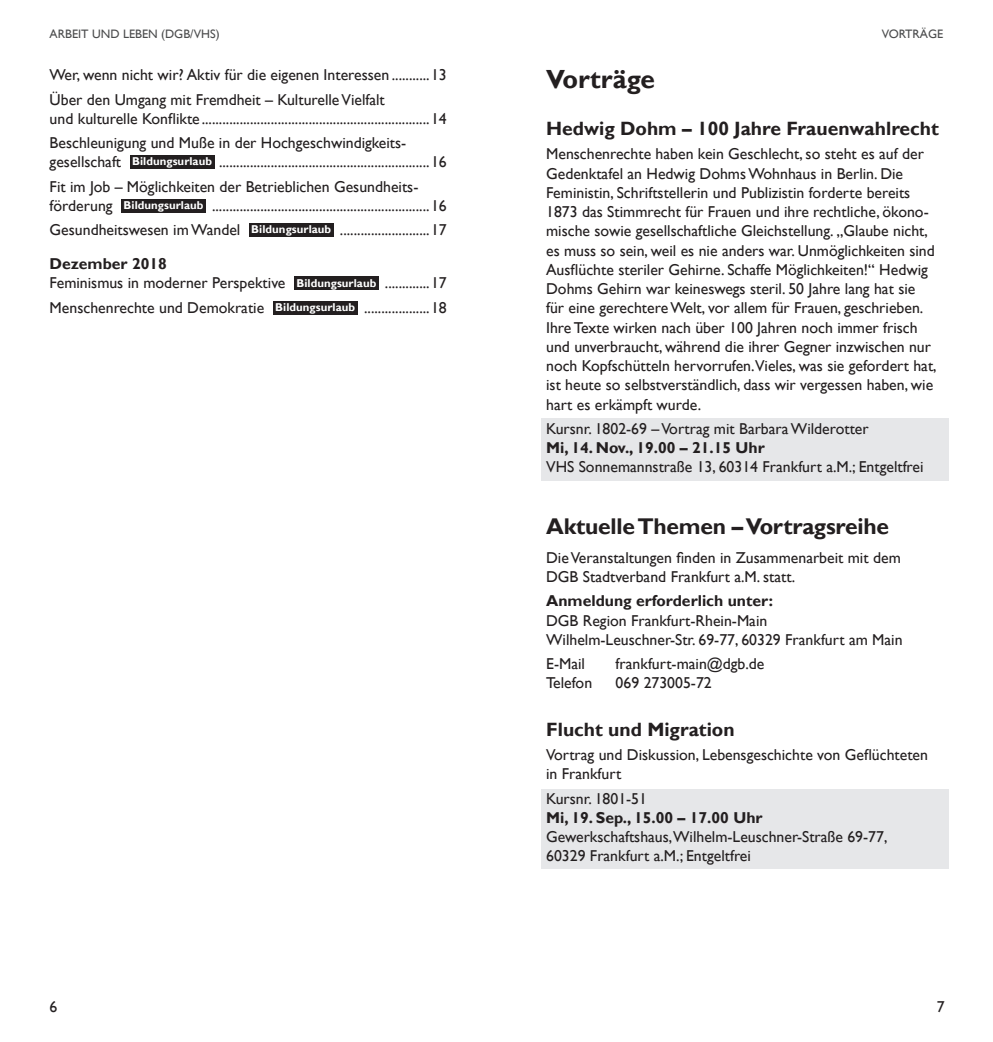
<style>
.page{position:relative;width:993px;height:1042px;background:#fff}
.page>*{position:absolute;margin:0;border:0;box-sizing:border-box;transform-origin:0 0}
.t1{font:700 26.25px "Gill Sans";color:#231f20}
.t2{font:700 22.75px "Gill Sans";letter-spacing:-.01em;color:#231f20}
.t3{font:700 19.25px "Gill Sans";color:#231f20}
.t4{font:15.75px/19.2px "Gill Sans";color:#231f20}
.t5{font:700 15.75px "Gill Sans";color:#231f20}
.t6{font:12.25px "Gill Sans";color:#4b4c4d}
.s1{font-weight:700;font-size:11.38px;color:#fff}
.s2{font-weight:700}
</style>
<div class="page">
<div style="left:541px;top:418px;width:406px;height:62px;background:#e6e7e9"></div>
<div style="left:541px;top:789px;width:406px;height:79px;background:#e6e7e9"></div>
<div style="left:130px;top:155px;width:84px;height:14px;background:#231f20"></div>
<div style="left:121px;top:199px;width:85px;height:13px;background:#231f20"></div>
<div style="left:249px;top:223px;width:84px;height:14px;background:#231f20"></div>
<div style="left:294px;top:276px;width:84px;height:14px;background:#231f20"></div>
<div style="left:273px;top:301px;width:84px;height:13px;background:#231f20"></div>
<p class="t6" style="left:50px;top:27px;width:171px">Arbeit und Leben (DGB/VHS)</p>
<p class="t6" style="left:881px;top:27px;width:16px">Vortr</p>
<p class="t6" style="left:919px;top:27px;width:17px">äge</p>
<p class="t4" style="left:50px;top:63px;width:398px;line-height:24.2px">Wer, wenn nicht wir? Aktiv für die eigenen Interessen ...........13<br>Über den Umgang mit Fremdheit – Kulturelle Vielfalt</p>
<p class="t4" style="left:50px;top:107px;width:398px;line-height:24.2px">und kulturelle Konflikte ..................................................................14<br>Beschleunigung und Muße in der Hochgeschwindigkeits-</p>
<p class="t4" style="left:50px;top:150px;width:398px;line-height:24.2px">gesellschaft <span class="s1">Bildungsurlaub</span> .............................................................16<br>Fit im Job – Möglichkeiten der Betrieblichen Gesundheits-</p>
<p class="t4" style="left:50px;top:194px;width:398px;line-height:24.2px">förderung <span class="s1">Bildungsurlaub</span> ...............................................................16<br>Gesundheitswesen im Wandel <span class="s1">Bildungsurlaub</span> ..........................17</p>
<p class="t4" style="left:50px;top:254px;width:398px"><span class="s2">Dezember 2018<br></span>Feminismus in moderner Perspektive <span class="s1">Bildungsurlaub</span> .............17</p>
<p class="t4" style="left:50px;top:298px;width:398px">Menschenrechte und Demokratie <span class="s1">Bildungsurlaub</span> ...................18</p>
<h1 class="t1" style="left:546px;top:63px;width:110px">Vorträge</h1>
<p class="t3" style="left:546px;top:117px;width:394px">Hedwig Dohm – 100 Jahre Frauenwahlrecht</p>
<p class="t4" style="left:546px;top:145px;width:392px">Menschenrechte haben kein Geschlecht, so steht es auf der Gedenktafel an Hedwig Dohms Wohnhaus in Berlin. Die Feministin, Schriftstellerin und Publizistin forderte bereits 1873 das Stimmrecht für Frauen und ihre rechtliche, ökono&shy;mische sowie gesellschaftliche Gleichstellung. „Glaube nicht, es muss so sein, weil es nie anders war. Unmöglichkeiten sind Ausflüchte steriler Gehirne. Schaffe Möglichkeiten!“ Hedwig Dohms Gehirn war keineswegs steril. 50 Jahre lang hat sie für eine gerechtere Welt, vor allem für Frauen, geschrieben.<br>Ihre Texte wirken nach über 100 Jahren noch immer frisch und unverbraucht, während die ihrer Gegner inzwischen nur noch Kopfschütteln hervorrufen.Vieles, was sie gefordert hat, ist heute so selbstverständlich, dass wir vergessen haben, wie hart es erkämpft wurde.</p>
<p class="t4" style="left:546px;top:419px;width:324px">Kursnr. 1802-69 – Vortrag mit Barbara Wilderotter</p>
<p class="t5" style="left:546px;top:438px;width:220px">Mi, 14. Nov., 19.00 – 21.15 Uhr</p>
<p class="t4" style="left:546px;top:458px;width:379px">VHS Sonnemannstraße 13, 60314 Frankfurt a.M.; Entgeltfrei</p>
<h2 class="t2" style="left:546px;top:512px;width:344px">Aktuelle Themen – Vortragsreihe</h2>
<p class="t4" style="left:546px;top:548px;width:356px">Die Veranstaltungen finden in Zusammenarbeit mit dem<br>DGB Stadtverband Frankfurt a.M. statt.</p>
<p class="t5" style="left:546px;top:591px;width:228px">Anmeldung erforderlich unter:</p>
<p class="t4" style="left:546px;top:611px;width:358px">DGB Region Frankfurt-Rhein-Main<br>Wilhelm-Leuschner-Str. 69-77, 60329 Frankfurt am Main</p>
<p class="t4" style="left:546px;top:654px;width:40px">E-Mail</p>
<p class="t4" style="left:615px;top:654px;width:150px">frankfurt-main@dgb.de</p>
<p class="t4" style="left:546px;top:674px;width:48px">Telefon</p>
<p class="t4" style="left:615px;top:674px;width:98px">069 273005-72</p>
<p class="t3" style="left:546px;top:718px;width:190px">Flucht und Migration</p>
<p class="t4" style="left:546px;top:745px;width:383px">Vortrag und Diskussion, Lebensgeschichte von Geflüchteten in Frankfurt</p>
<p class="t4" style="left:546px;top:789px;width:102px">Kursnr. 1801-51</p>
<p class="t5" style="left:546px;top:808px;width:218px">Mi, 19. Sep., 15.00 – 17.00 Uhr</p>
<p class="t4" style="left:546px;top:827px;width:343px">Gewerkschaftshaus,Wilhelm-Leuschner-Straße 69-77,<br>60329 Frankfurt a.M.; Entgeltfrei</p>
<p class="t4" style="left:50px;top:997px;width:9px">6</p>
<p class="t4" style="left:936px;top:997px;width:9px">7</p>
</div>
